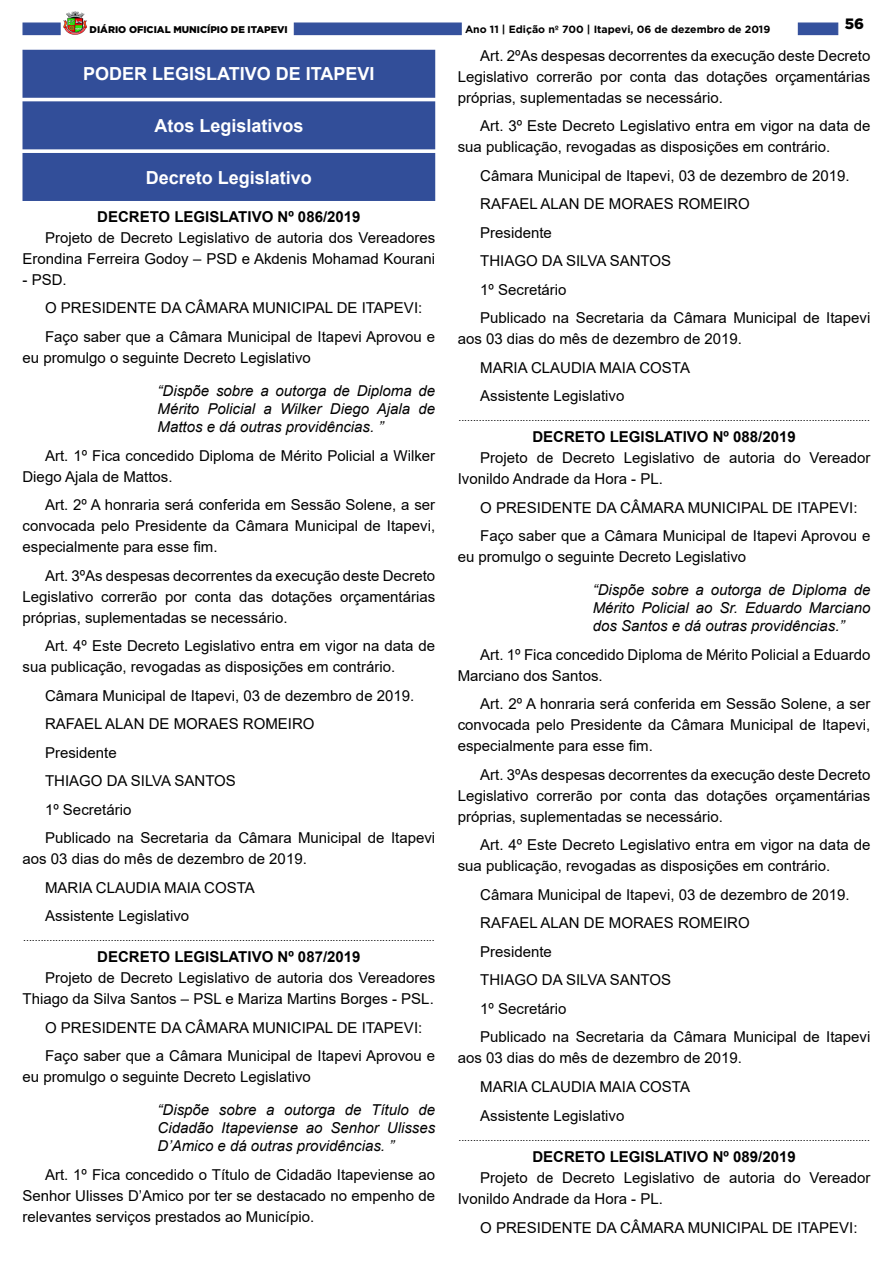
<style>
.page{position:relative;width:893px;height:1263px;background:#fff}
.page>*{position:absolute;margin:0;border:0;box-sizing:border-box;transform-origin:0 0}
.t1{font:700 18px "Arial";color:#fff}
._2_-_Corpo{font:15px/21px "Arial";color:#000}
._3_-_Ementa{font:italic 15px/18px "Arial";color:#000;text-align:justify}
._1_-_Cabeçalho{font:700 15px "Arial";color:#000}
.t2{font:900 15px "Gotham";color:#000}
._4_-_Fim{font:10.5px "Arial";color:#000}
.t3{font:700 10.5px "Gotham";color:#000}
.t4{font:900 9.75px "Gotham";color:#000}
</style>
<div class="page">
<div style="left:22px;top:23px;width:39px;height:12px;background:#34519d;border:1px solid #334f9b"></div>
<div style="left:798px;top:23px;width:40px;height:12px;background:#34519d"></div>
<img style="left:63px;top:11px;width:24px;height:24px">
<div style="left:294px;top:23px;width:168px;height:12px;background:#34519d"></div>
<div style="left:23px;top:50px;width:412px;height:47px;background:#324e99"></div>
<div style="left:22px;top:50px;width:413px;height:48px;border:1px solid #324e99"></div>
<div style="left:23px;top:102px;width:412px;height:47px;background:#324e99"></div>
<div style="left:22px;top:101px;width:413px;height:48px;border:1px solid #324e99"></div>
<div style="left:23px;top:154px;width:412px;height:46px;background:#324e99"></div>
<div style="left:22px;top:153px;width:413px;height:48px;border:1px solid #324e99"></div>
<p class="t4" style="left:90px;top:23px;width:200px">DIÁRIO OFICIAL MUNICÍPIO DE ITAPEVI</p>
<p class="t3" style="left:465px;top:22px;width:307px">Ano 11 | Edição nº 700 | Itapevi, 06 de dezembro de 2019</p>
<p class="t2" style="left:845px;top:13px;width:21px">56</p>
<p class="t1" style="left:83px;top:61px;width:293px">PODER LEGISLATIVO DE ITAPEVI</p>
<p class="t1" style="left:154px;top:113px;width:151px">Atos Legislativos</p>
<p class="t1" style="left:146px;top:164px;width:168px">Decreto Legislativo</p>
<p class="_1_-_Cabeçalho" style="left:97px;top:206px;width:265px">DECRETO LEGISLATIVO Nº 086/2019</p>
<p class="_2_-_Corpo" style="left:22px;top:227px;width:414px;text-align:right">Projeto de Decreto Legislativo de autoria dos Vereadores<br>Erondina Ferreira Godoy – PSD e Akdenis Mohamad Kourani</p>
<p class="_2_-_Corpo" style="left:22px;top:269px;width:46px">- PSD.</p>
<p class="_2_-_Corpo" style="left:45px;top:298px;width:379px">O PRESIDENTE DA CÂMARA MUNICIPAL DE ITAPEVI:</p>
<p class="_2_-_Corpo" style="left:22px;top:326px;width:414px;text-indent:22px">Faço saber que a Câmara Municipal de Itapevi Aprovou e eu promulgo o seguinte Decreto Legislativo</p>
<p class="_3_-_Ementa" style="left:158px;top:382px;width:279px">“Dispõe sobre a outorga de Diploma de Mérito Policial a Wilker Diego Ajala de Mattos e dá outras providências. ”</p>
<p class="_2_-_Corpo" style="left:22px;top:445px;width:414px;text-indent:22px">Art. 1º Fica concedido Diploma de Mérito Policial a Wilker<br>Diego Ajala de Mattos.</p>
<p class="_2_-_Corpo" style="left:22px;top:494px;width:414px;text-align:justify;text-indent:22px">Art. 2º A honraria será conferida em Sessão Solene, a ser convocada pelo Presidente da Câmara Municipal de Itapevi, especialmente para esse fim.</p>
<p class="_2_-_Corpo" style="left:22px;top:565px;width:414px;text-align:justify;text-indent:22px">Art. 3ºAs despesas decorrentes da execução deste Decreto Legislativo correrão por conta das dotações orçamentárias próprias, suplementadas se necessário.</p>
<p class="_2_-_Corpo" style="left:22px;top:635px;width:414px;text-indent:22px">Art. 4º Este Decreto Legislativo entra em vigor na data de sua publicação, revogadas as disposições em contrário.</p>
<p class="_2_-_Corpo" style="left:45px;top:685px;width:371px">Câmara Municipal de Itapevi, 03 de dezembro de 2019.</p>
<p class="_2_-_Corpo" style="left:45px;top:713px;width:271px">RAFAEL ALAN DE MORAES ROMEIRO</p>
<p class="_2_-_Corpo" style="left:45px;top:742px;width:73px">Presidente</p>
<p class="_2_-_Corpo" style="left:45px;top:770px;width:192px">THIAGO DA SILVA SANTOS</p>
<p class="_2_-_Corpo" style="left:45px;top:799px;width:88px">1º Secretário</p>
<p class="_2_-_Corpo" style="left:22px;top:827px;width:414px;text-indent:22px">Publicado na Secretaria da Câmara Municipal de Itapevi aos 03 dias do mês de dezembro de 2019.</p>
<p class="_2_-_Corpo" style="left:45px;top:877px;width:211px">MARIA CLAUDIA MAIA COSTA</p>
<p class="_2_-_Corpo" style="left:45px;top:905px;width:146px">Assistente Legislativo</p>
<p class="_4_-_Fim" style="left:23px;top:930px;width:413px">.............................................................................................................................................</p>
<p class="_1_-_Cabeçalho" style="left:97px;top:946px;width:265px">DECRETO LEGISLATIVO Nº 087/2019</p>
<p class="_2_-_Corpo" style="left:22px;top:967px;width:414px;text-align:right">Projeto de Decreto Legislativo de autoria dos Vereadores<br>Thiago da Silva Santos – PSL e Mariza Martins Borges - PSL.</p>
<p class="_2_-_Corpo" style="left:45px;top:1017px;width:379px">O PRESIDENTE DA CÂMARA MUNICIPAL DE ITAPEVI:</p>
<p class="_2_-_Corpo" style="left:22px;top:1045px;width:414px;text-indent:22px">Faço saber que a Câmara Municipal de Itapevi Aprovou e eu promulgo o seguinte Decreto Legislativo</p>
<p class="_3_-_Ementa" style="left:158px;top:1101px;width:279px">“Dispõe sobre a outorga de Título de Cidadão Itapeviense ao Senhor Ulisses D’Amico e dá outras providências. ”</p>
<p class="_2_-_Corpo" style="left:22px;top:1164px;width:414px;text-align:justify;text-indent:22px">Art. 1º Fica concedido o Título de Cidadão Itapeviense ao Senhor Ulisses D’Amico por ter se destacado no empenho de relevantes serviços prestados ao Município.</p>
<p class="_2_-_Corpo" style="left:458px;top:45px;width:414px;text-align:justify;text-indent:22px">Art. 2ºAs despesas decorrentes da execução deste Decreto Legislativo correrão por conta das dotações orçamentárias próprias, suplementadas se necessário.</p>
<p class="_2_-_Corpo" style="left:458px;top:115px;width:414px;text-indent:22px">Art. 3º Este Decreto Legislativo entra em vigor na data de sua publicação, revogadas as disposições em contrário.</p>
<p class="_2_-_Corpo" style="left:480px;top:165px;width:371px">Câmara Municipal de Itapevi, 03 de dezembro de 2019.</p>
<p class="_2_-_Corpo" style="left:480px;top:193px;width:271px">RAFAEL ALAN DE MORAES ROMEIRO</p>
<p class="_2_-_Corpo" style="left:480px;top:222px;width:73px">Presidente</p>
<p class="_2_-_Corpo" style="left:480px;top:250px;width:192px">THIAGO DA SILVA SANTOS</p>
<p class="_2_-_Corpo" style="left:480px;top:279px;width:88px">1º Secretário</p>
<p class="_2_-_Corpo" style="left:458px;top:307px;width:414px;text-indent:22px">Publicado na Secretaria da Câmara Municipal de Itapevi aos 03 dias do mês de dezembro de 2019.</p>
<p class="_2_-_Corpo" style="left:480px;top:357px;width:211px">MARIA CLAUDIA MAIA COSTA</p>
<p class="_2_-_Corpo" style="left:480px;top:385px;width:146px">Assistente Legislativo</p>
<p class="_4_-_Fim" style="left:458px;top:410px;width:413px">.............................................................................................................................................</p>
<p class="_1_-_Cabeçalho" style="left:532px;top:426px;width:265px">DECRETO LEGISLATIVO Nº 088/2019</p>
<p class="_2_-_Corpo" style="left:458px;top:447px;width:414px;text-indent:22px">Projeto de Decreto Legislativo de autoria do Vereador<br>Ivonildo Andrade da Hora - PL.</p>
<p class="_2_-_Corpo" style="left:480px;top:497px;width:379px">O PRESIDENTE DA CÂMARA MUNICIPAL DE ITAPEVI:</p>
<p class="_2_-_Corpo" style="left:458px;top:525px;width:414px;text-indent:22px">Faço saber que a Câmara Municipal de Itapevi Aprovou e eu promulgo o seguinte Decreto Legislativo</p>
<p class="_3_-_Ementa" style="left:593px;top:581px;width:279px">“Dispõe sobre a outorga de Diploma de Mérito Policial ao Sr. Eduardo Marciano dos Santos e dá outras providências.”</p>
<p class="_2_-_Corpo" style="left:458px;top:644px;width:414px;text-indent:22px">Art. 1º Fica concedido Diploma de Mérito Policial a Eduardo<br>Marciano dos Santos.</p>
<p class="_2_-_Corpo" style="left:458px;top:693px;width:414px;text-align:justify;text-indent:22px">Art. 2º A honraria será conferida em Sessão Solene, a ser convocada pelo Presidente da Câmara Municipal de Itapevi, especialmente para esse fim.</p>
<p class="_2_-_Corpo" style="left:458px;top:764px;width:414px;text-align:justify;text-indent:22px">Art. 3ºAs despesas decorrentes da execução deste Decreto Legislativo correrão por conta das dotações orçamentárias próprias, suplementadas se necessário.</p>
<p class="_2_-_Corpo" style="left:458px;top:834px;width:414px;text-indent:22px">Art. 4º Este Decreto Legislativo entra em vigor na data de sua publicação, revogadas as disposições em contrário.</p>
<p class="_2_-_Corpo" style="left:480px;top:884px;width:371px">Câmara Municipal de Itapevi, 03 de dezembro de 2019.</p>
<p class="_2_-_Corpo" style="left:480px;top:912px;width:271px">RAFAEL ALAN DE MORAES ROMEIRO</p>
<p class="_2_-_Corpo" style="left:480px;top:941px;width:73px">Presidente</p>
<p class="_2_-_Corpo" style="left:480px;top:969px;width:192px">THIAGO DA SILVA SANTOS</p>
<p class="_2_-_Corpo" style="left:480px;top:998px;width:88px">1º Secretário</p>
<p class="_2_-_Corpo" style="left:458px;top:1026px;width:414px;text-indent:22px">Publicado na Secretaria da Câmara Municipal de Itapevi aos 03 dias do mês de dezembro de 2019.</p>
<p class="_2_-_Corpo" style="left:480px;top:1076px;width:211px">MARIA CLAUDIA MAIA COSTA</p>
<p class="_2_-_Corpo" style="left:480px;top:1105px;width:146px">Assistente Legislativo</p>
<p class="_4_-_Fim" style="left:458px;top:1130px;width:413px">.............................................................................................................................................</p>
<p class="_1_-_Cabeçalho" style="left:532px;top:1146px;width:265px">DECRETO LEGISLATIVO Nº 089/2019</p>
<p class="_2_-_Corpo" style="left:458px;top:1167px;width:414px;text-indent:22px">Projeto de Decreto Legislativo de autoria do Vereador<br>Ivonildo Andrade da Hora - PL.</p>
<p class="_2_-_Corpo" style="left:480px;top:1217px;width:379px">O PRESIDENTE DA CÂMARA MUNICIPAL DE ITAPEVI:</p>
</div>
